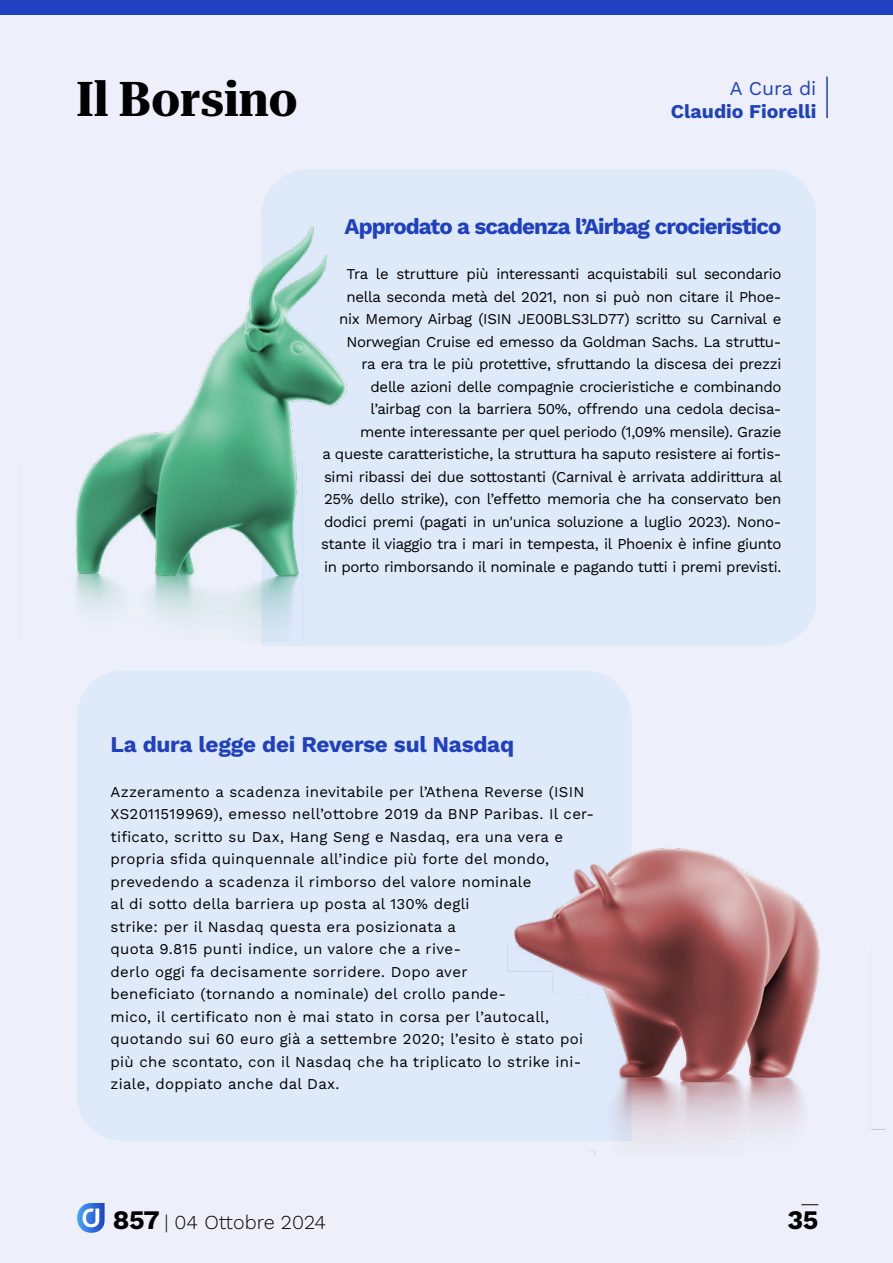
<style>
.page{position:relative;width:893px;height:1263px;background:#edf0fa}
.page>*{position:absolute;margin:0;border:0;box-sizing:border-box;transform-origin:0 0}
.t1{font:700 semi-condensed 48px "Roboto Serif 120 pt";color:#000}
.t2{font:700 26.7px "Work Sans";color:#000}
.t3{font:700 22.5px "Work Sans";letter-spacing:-.04em;color:#1f40bf}
.t4{font:700 22.5px "Work Sans";letter-spacing:-.01em;color:#1f40bf}
.t5{font:300 19.8px "Work Sans";color:#000}
.t6{font:700 19.5px "Work Sans";color:#1f40bf}
.t7{font:19.5px "Work Sans";color:#1f40bf}
.t8{font:15px/22.5px "Work Sans";letter-spacing:-.02em;color:#000;text-align:right}
.t9{font:15px/22.5px "Work Sans";letter-spacing:.02em;color:#000}
.s1{font-weight:700;font-size:26.7px}
</style>
<div class="page">
<div style="left:262px;top:169px;width:554px;height:477px;background:#dee9fa"></div>
<div style="left:77px;top:671px;width:530px;height:470px;background:#dee9fa"></div>
<svg style="left:77px;top:1203px;width:28px;height:30px"></svg>
<svg style="left:801px;top:1204px;width:17px;height:1px"></svg>
<div style="left:0;top:0;width:893px;height:15px;background:#1f40bf"></div>
<hr style="left:826px;top:77px;width:2px;height:41px;background:#1f40bf">
<img style="left:75px;top:462px;width:283px;height:180px">
<img style="left:75px;top:227px;width:274px;height:352px">
<img style="left:473px;top:946px;width:413px;height:209px">
<img style="left:508px;top:677px;width:317px;height:406px">
<h1 class="t1" style="left:77px;top:59px;width:223px">Il Borsino</h1>
<h3 class="t7" style="left:730px;top:73px;width:88px">A Cura di</h3>
<h3 class="t6" style="left:671px;top:97px;width:147px">Claudio Fiorelli</h3>
<h3 class="t3" style="left:345px;top:209px;width:438px">Approdato a scadenza l’Airbag crocieristico</h3>
<p class="t8" style="left:321px;top:262px;width:463px">Tra le strutture più interessanti acquistabili sul secondario nella seconda metà del 2021, non si può non citare il Phoe-<br>nix Memory Airbag (ISIN JE00BLS3LD77) scritto su Carnival e Norwegian Cruise ed emesso da Goldman Sachs. La struttu-<br>ra era tra le più protettive, sfruttando la discesa dei prezzi<br>delle azioni delle compagnie crocieristiche e combinando l’airbag con la barriera 50%, offrendo una cedola decisa-<br>mente interessante per quel periodo (1,09% mensile). Grazie<br>a queste caratteristiche, la struttura ha saputo resistere ai fortis&shy;simi ribassi dei due sottostanti (Carnival è arrivata addirittura al 25% dello strike), con l’effetto memoria che ha conservato ben dodici premi (pagati in un'unica soluzione a luglio 2023). Nono&shy;stante il viaggio tra i mari in tempesta, il Phoenix è infine giunto in porto rimborsando il nominale e pagando tutti i premi previsti.</p>
<h3 class="t4" style="left:111px;top:727px;width:405px">La dura legge dei Reverse sul Nasdaq</h3>
<p class="t9" style="left:111px;top:780px;width:485px">Azzeramento a scadenza inevitabile per l’Athena Reverse (ISIN XS2011519969), emesso nell’ottobre 2019 da BNP Paribas. Il cer&shy;tificato, scritto su Dax, Hang Seng e Nasdaq, era una vera e propria sfida quinquennale all’indice più forte del mondo, prevedendo a scadenza il rimborso del valore nominale<br>al di sotto della barriera up posta al 130% degli<br>strike: per il Nasdaq questa era posizionata a<br>quota 9.815 punti indice, un valore che a rive-<br>derlo oggi fa decisamente sorridere. Dopo aver<br>beneficiato (tornando a nominale) del crollo pande-<br>mico, il certificato non è mai stato in corsa per l’autocall, quotando sui 60 euro già a settembre 2020; l’esito è stato poi più che scontato, con il Nasdaq che ha triplicato lo strike ini&shy;ziale, doppiato anche dal Dax.</p>
<h3 class="t5" style="left:113px;top:1207px;width:215px"><span class="s1">857</span> | 04 Ottobre 2024</h3>
<h2 class="t2" style="left:787px;top:1199px;width:32px">35</h2>
</div>
